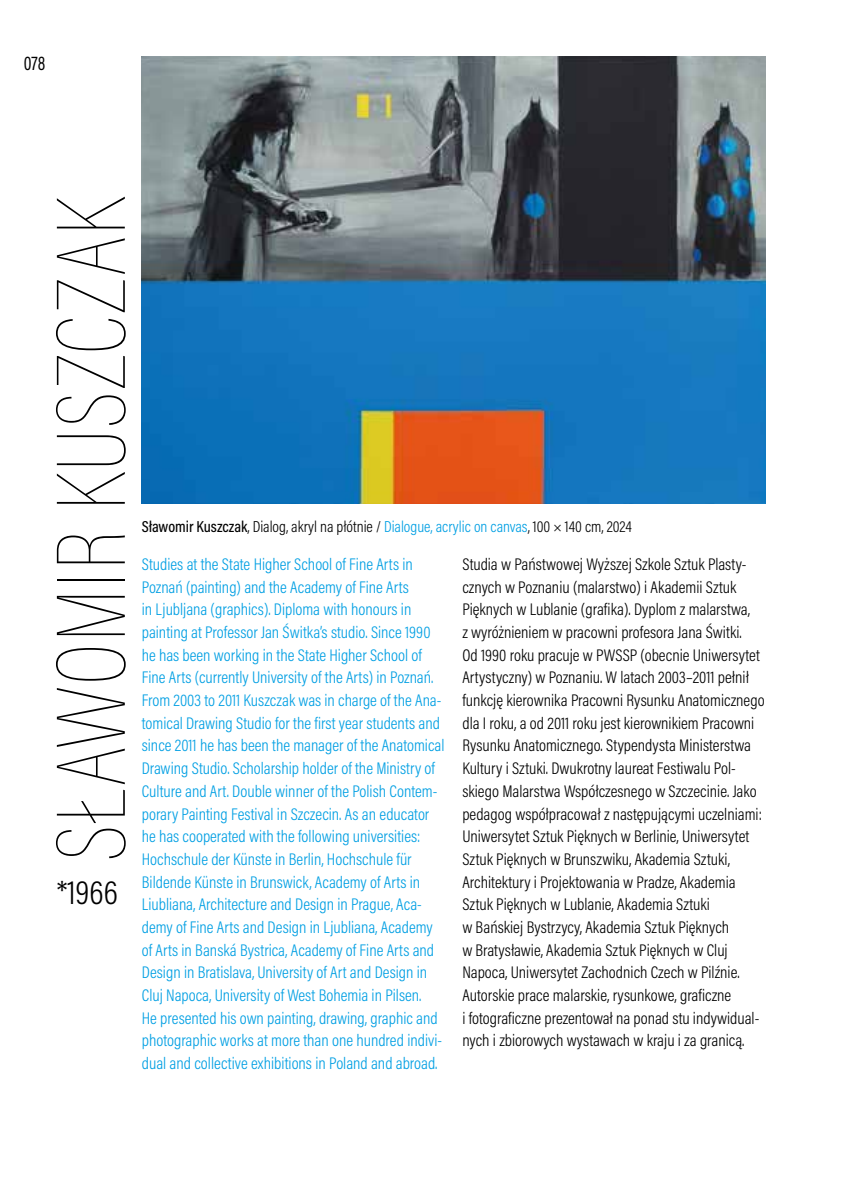
<style>
.page{position:relative;width:851px;height:1191px;background:#fff}
.page>*{position:absolute;margin:0;border:0;box-sizing:border-box;transform-origin:0 0}
.t1{font:100 100px "Acumin Pro Cond";letter-spacing:.01em;color:#000}
.t2{font:300 34px "Acumin Pro Cond";color:#000}
.t3{font:20px "Acumin Pro Cond";color:#000;scale:.9 1}
.t4{font:300 17px/22.6px "Acumin Pro Cond";color:#009fe3}
.t5{font:300 17px/22.6px "Acumin Pro Cond";color:#000}
.t6{font:300 16px "Acumin Pro Cond";color:#000}
.s1{font-weight:500}
.s2{color:#009fe3}
</style>
<div class="page">
<img style="left:142px;top:57px;width:623px;height:446px">
<p class="t3" style="left:24px;top:50px;width:26px">078</p>
<h1 class="t1" style="left:30px;top:860px;width:665px;rotate:-90deg">SŁAWOMIR KUSZCZAK</h1>
<h2 class="t2" style="left:57px;top:870px;width:63px">*1966</h2>
<p class="t6" style="left:142px;top:516px;width:491px"><span class="s1">Sławomir Kuszczak</span>, Dialog, akryl na płótnie / <span class="s2">Dialogue, acrylic on canvas</span>, 100 × 140 cm, 2024</p>
<p class="t4" style="left:142px;top:552px;width:304px">Studies at the State Higher School of Fine Arts in Poznań (painting) and the Academy of Fine Arts<br>in Ljubljana (graphics). Diploma with honours in painting at Professor Jan Świtka’s studio. Since 1990 he has been working in the State Higher School of Fine Arts (currently University of the Arts) in Poznań.<br>From 2003 to 2011 Kuszczak was in charge of the Ana&shy;tomical Drawing Studio for the first year students and since 2011 he has been the manager of the Anatomical Drawing Studio. Scholarship holder of the Ministry of Culture and Art. Double winner of the Polish Contem&shy;porary Painting Festival in Szczecin. As an educator he has cooperated with the following universities:<br>Hochschule der Künste in Berlin, Hochschule für Bildende Künste in Brunswick, Academy of Arts in Liubliana, Architecture and Design in Prague, Aca&shy;demy of Fine Arts and Design in Ljubliana, Academy of Arts in Banská Bystrica, Academy of Fine Arts and Design in Bratislava, University of Art and Design in Cluj Napoca, University of West Bohemia in Pilsen.<br>He presented his own painting, drawing, graphic and photographic works at more than one hundred indivi&shy;dual and collective exhibitions in Poland and abroad.</p>
<p class="t5" style="left:462px;top:552px;width:304px">Studia w Państwowej Wyższej Szkole Sztuk Plasty&shy;cznych w Poznaniu (malarstwo) i Akademii Sztuk Pięknych w Lublanie (grafika). Dyplom z malarstwa,<br>z wyróżnieniem w pracowni profesora Jana Świtki.<br>Od 1990 roku pracuje w PWSSP (obecnie Uniwersytet Artystyczny) w Poznaniu. W latach 2003–2011 pełnił funkcję kierownika Pracowni Rysunku Anatomicznego dla I roku, a od 2011 roku jest kierownikiem Pracowni Rysunku Anatomicznego. Stypendysta Ministerstwa Kultury i Sztuki. Dwukrotny laureat Festiwalu Pol&shy;skiego Malarstwa Współczesnego w Szczecinie. Jako pedagog współpracował z następującymi uczelniami:<br>Uniwersytet Sztuk Pięknych w Berlinie, Uniwersytet Sztuk Pięknych w Brunszwiku, Akademia Sztuki, Architektury i Projektowania w Pradze, Akademia Sztuk Pięknych w Lublanie, Akademia Sztuki<br>w Bańskiej Bystrzycy, Akademia Sztuk Pięknych<br>w Bratysławie, Akademia Sztuk Pięknych w Cluj Napoca, Uniwersytet Zachodnich Czech w Pilźnie.<br>Autorskie prace malarskie, rysunkowe, graficzne<br>i fotograficzne prezentował na ponad stu indywidual&shy;nych i zbiorowych wystawach w kraju i za granicą.</p>
</div>
